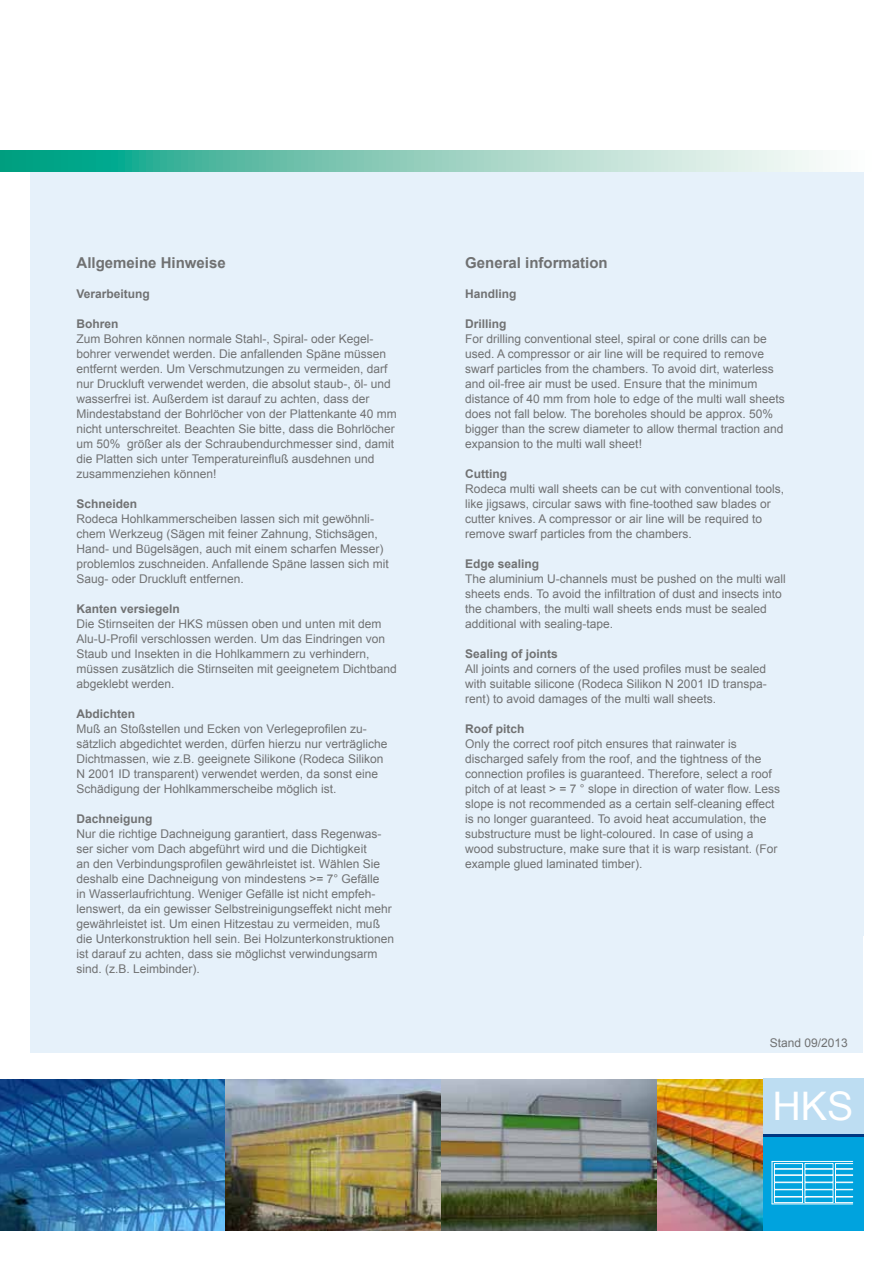
<style>
.page{position:relative;width:893px;height:1263px;background:#fff}
.page>*{position:absolute;margin:0;border:0;box-sizing:border-box;transform-origin:0 0}
.t1{font:39.3px "Arial";color:#fff}
.t2{font:700 15px "Arial";color:#707172}
.t3{font:12px/15px "Arial";color:#707172}
.t4{font:700 12px "Arial";color:#707172}
</style>
<div class="page">
<div style="left:30px;top:161px;width:833px;height:1069px;background:#e6f1fa"></div>
<img style="left:1px;top:1079px;width:762px;height:152px">
<img style="left:0;top:1079px;width:1px;height:152px">
<div style="left:0;top:1053px;width:893px;height:26px;background:#fff"></div>
<svg style="left:0;top:150px;width:863px;height:21px;background:#89cebe"></svg>
<div style="left:763px;top:1079px;width:100px;height:55px;background:#bdddf2"></div>
<div style="left:763px;top:1135px;width:100px;height:95px;background:#00a3de"></div>
<hr style="left:763px;top:1134px;width:100px;height:2px;background:#003882">
<hr style="left:772px;top:1204px;width:81px;height:1px;background:#fdfdfd">
<hr style="left:772px;top:1161px;width:81px;height:1px;background:#fdfdfd">
<div style="left:774px;top:1182px;width:29px;height:7px;border:1px solid #fdfdfd"></div>
<div style="left:774px;top:1175px;width:29px;height:7px;border:1px solid #fdfdfd"></div>
<div style="left:774px;top:1163px;width:29px;height:6px;border:1px solid #fdfdfd"></div>
<div style="left:805px;top:1182px;width:28px;height:7px;border:1px solid #fdfdfd"></div>
<div style="left:805px;top:1175px;width:28px;height:7px;border:1px solid #fdfdfd"></div>
<div style="left:805px;top:1163px;width:28px;height:6px;border:1px solid #fdfdfd"></div>
<div style="left:835px;top:1182px;width:18px;height:7px;border:1px solid #fdfdfd"></div>
<div style="left:835px;top:1175px;width:18px;height:7px;border:1px solid #fdfdfd"></div>
<div style="left:835px;top:1163px;width:18px;height:6px;border:1px solid #fdfdfd"></div>
<hr style="left:772px;top:1161px;width:1px;height:43px;background:#fdfdfd">
<p class="t2" style="left:77px;top:253px;width:151px">Allgemeine Hinweise</p>
<p class="t4" style="left:77px;top:286px;width:75px">Verarbeitung</p>
<p class="t4" style="left:77px;top:316px;width:44px">Bohren</p>
<p class="t3" style="left:77px;top:331px;width:322px">Zum Bohren können normale Stahl-, Spiral- oder Kegel&shy;bohrer verwendet werden. Die anfallenden Späne müssen entfernt werden. Um Verschmutzungen zu vermeiden, darf nur Druckluft verwendet werden, die absolut staub-, öl- und wasserfrei ist. Außerdem ist darauf zu achten, dass der Mindestabstand der Bohrlöcher von der Plattenkante 40 mm nicht unterschreitet. Beachten Sie bitte, dass die Bohrlöcher um 50% größer als der Schraubendurchmesser sind, damit die Platten sich unter Temperatureinfluß ausdehnen und zusammenziehen können!</p>
<p class="t4" style="left:77px;top:496px;width:62px">Schneiden</p>
<p class="t3" style="left:77px;top:511px;width:314px">Rodeca Hohlkammerscheiben lassen sich mit gewöhnli&shy;chem Werkzeug (Sägen mit feiner Zahnung, Stichsägen, Hand- und Bügelsägen, auch mit einem scharfen Messer) problemlos zuschneiden. Anfallende Späne lassen sich mit Saug- oder Druckluft entfernen.</p>
<p class="t4" style="left:77px;top:601px;width:105px">Kanten versiegeln</p>
<p class="t3" style="left:77px;top:616px;width:322px">Die Stirnseiten der HKS müssen oben und unten mit dem Alu-U-Profil verschlossen werden. Um das Eindringen von Staub und Insekten in die Hohlkammern zu verhindern, müssen zusätzlich die Stirnseiten mit geeignetem Dichtband abgeklebt werden.</p>
<p class="t4" style="left:77px;top:706px;width:60px">Abdichten</p>
<p class="t3" style="left:77px;top:721px;width:312px">Muß an Stoßstellen und Ecken von Verlegeprofilen zu&shy;sätzlich abgedichtet werden, dürfen hierzu nur verträgliche Dichtmassen, wie z.B. geeignete Silikone (Rodeca Silikon N 2001 ID transparent) verwendet werden, da sonst eine Schädigung der Hohlkammerscheibe möglich ist.</p>
<p class="t4" style="left:77px;top:811px;width:78px">Dachneigung</p>
<p class="t3" style="left:77px;top:826px;width:319px">Nur die richtige Dachneigung garantiert, dass Regenwas&shy;ser sicher vom Dach abgeführt wird und die Dichtigkeit<br>an den Verbindungsprofilen gewährleistet ist. Wählen Sie deshalb eine Dachneigung von mindestens &gt;= 7° Gefälle<br>in Wasserlaufrichtung. Weniger Gefälle ist nicht empfeh&shy;lenswert, da ein gewisser Selbstreinigungseffekt nicht mehr gewährleistet ist. Um einen Hitzestau zu vermeiden, muß die Unterkonstruktion hell sein. Bei Holzunterkonstruktionen ist darauf zu achten, dass sie möglichst verwindungsarm sind. (z.B. Leimbinder).</p>
<p class="t2" style="left:465px;top:253px;width:144px">General information</p>
<p class="t4" style="left:465px;top:286px;width:53px">Handling</p>
<p class="t4" style="left:465px;top:316px;width:43px">Drilling</p>
<p class="t3" style="left:465px;top:331px;width:321px">For drilling conventional steel, spiral or cone drills can be used. A compressor or air line will be required to remove swarf particles from the chambers. To avoid dirt, waterless and oil-free air must be used. Ensure that the minimum distance of 40 mm from hole to edge of the multi wall sheets does not fall below. The boreholes should be approx. 50% bigger than the screw diameter to allow thermal traction and expansion to the multi wall sheet!</p>
<p class="t4" style="left:465px;top:466px;width:43px">Cutting</p>
<p class="t3" style="left:465px;top:481px;width:320px">Rodeca multi wall sheets can be cut with conventional tools, like jigsaws, circular saws with fine-toothed saw blades or cutter knives. A compressor or air line will be required to remove swarf particles from the chambers.</p>
<p class="t4" style="left:465px;top:556px;width:76px">Edge sealing</p>
<p class="t3" style="left:465px;top:571px;width:322px">The aluminium U-channels must be pushed on the multi wall sheets ends. To avoid the infiltration of dust and insects into the chambers, the multi wall sheets ends must be sealed additional with sealing-tape.</p>
<p class="t4" style="left:465px;top:646px;width:94px">Sealing of joints</p>
<p class="t3" style="left:465px;top:661px;width:303px;text-align:justify">All joints and corners of the used profiles must be sealed with suitable silicone (Rodeca Silikon N 2001 ID transpa&shy;rent) to avoid damages of the multi wall sheets.</p>
<p class="t4" style="left:465px;top:721px;width:61px">Roof pitch</p>
<p class="t3" style="left:465px;top:736px;width:316px">Only the correct roof pitch ensures that rainwater is discharged safely from the roof, and the tightness of the connection profiles is guaranteed. Therefore, select a roof pitch of at least &gt; = 7 ° slope in direction of water flow. Less slope is not recommended as a certain self-cleaning effect is no longer guaranteed. To avoid heat accumulation, the substructure must be light-coloured. In case of using a wood substructure, make sure that it is warp resistant. (For example glued laminated timber).</p>
<p class="t3" style="left:770px;top:1035px;width:80px">Stand 09/2013</p>
<h1 class="t1" style="left:772px;top:1080px;width:82px">HKS</h1>
</div>
